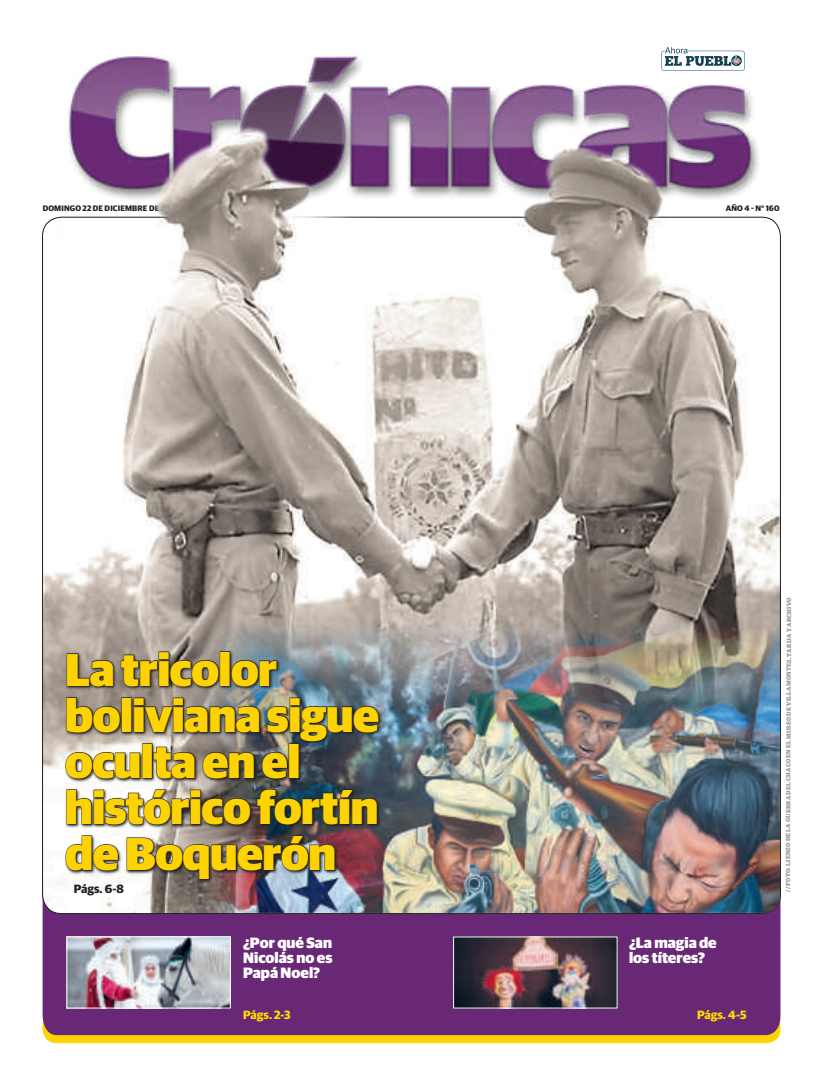
<style>
.page{position:relative;width:823px;height:1092px;background:#fff}
.page>*{position:absolute;margin:0;border:0;box-sizing:border-box;transform-origin:0 0}
.t1{font:900 46px/46px "Guardian Sans";letter-spacing:-.01em;color:#fed304}
.t2{font:900 15px/15px "Guardian Sans";letter-spacing:.005em;color:#fff}
.t3{font:700 12px "Guardian Sans";letter-spacing:-.005em;color:#ffdc01}
.t4{font:700 12px "Guardian Sans";color:#231f20}
.t5{font:700 8px "Guardian Sans";letter-spacing:.02em;color:#231f20}
.t6{font:700 6px "Guardian Egyptian";letter-spacing:.04em;color:#939598}
</style>
<div class="page">
<img style="left:86px;top:51px;width:659px;height:22px">
<div style="left:43px;top:1011px;width:737px;height:32px;background:#fed304;border-radius:14px"></div>
<div style="left:43px;top:913px;width:737px;height:122px;background:#692875"></div>
<img style="left:453px;top:936px;width:164px;height:72px">
<img style="left:66px;top:936px;width:165px;height:72px">
<svg style="left:660px;top:47px;width:84px;height:24px"></svg>
<img style="left:43px;top:517px;width:735px;height:396px">
<img style="left:190px;top:618px;width:590px;height:295px">
<img style="left:65px;top:650px;width:317px;height:233px">
<svg style="left:66px;top:653px;width:48px;height:34px;background:#534d4a"></svg>
<svg style="left:120px;top:651px;width:99px;height:36px;background:#4f4946"></svg>
<div style="left:220px;top:651px;width:10px;height:35px;border:1px solid #231f20"></div>
<svg style="left:230px;top:659px;width:47px;height:28px"></svg>
<svg style="left:66px;top:696px;width:55px;height:37px;background:#514b48"></svg>
<div style="left:121px;top:697px;width:11px;height:35px;border:1px solid #231f20"></div>
<svg style="left:133px;top:697px;width:127px;height:36px;background:#4d4947"></svg>
<img style="left:266px;top:697px;width:113px;height:45px">
<svg style="left:65px;top:751px;width:76px;height:28px;background:#5c5959"></svg>
<div style="left:142px;top:743px;width:10px;height:35px;border:1px solid #231f20"></div>
<svg style="left:153px;top:746px;width:42px;height:33px"></svg>
<svg style="left:202px;top:751px;width:53px;height:28px"></svg>
<svg style="left:261px;top:751px;width:27px;height:28px"></svg>
<div style="left:288px;top:743px;width:11px;height:35px;border:1px solid #231f20"></div>
<svg style="left:66px;top:788px;width:311px;height:37px;background:#454547"></svg>
<svg style="left:65px;top:834px;width:54px;height:37px"></svg>
<img style="left:126px;top:834px;width:209px;height:45px">
<img style="left:43px;top:73px;width:737px;height:444px">
<h3 class="t5" style="left:43px;top:204px;width:139px">DOMINGO 22 DE DICIEMBRE DE 2024</h3>
<h1 class="t1" style="left:65px;top:647px;width:315px">La tricolor boliviana sigue oculta en el histórico fortín de Boquerón</h1>
<h3 class="t4" style="left:74px;top:882px;width:52px">Págs. 6-8</h3>
<h2 class="t2" style="left:243px;top:935px;width:91px;text-align:justify">¿Por qué San Nicolás no es Papá Noel?</h2>
<h3 class="t5" style="left:725px;top:204px;width:55px">AÑO 4 - N° 160</h3>
<h2 class="t2" style="left:628px;top:935px;width:89px">¿La magia de los títeres?</h2>
<p class="t6" style="left:784px;top:891px;width:295px;rotate:-90deg">// FOTO: LIENZO DE LA GUERRA DEL CHACO EN EL MUSEO DE VILLAMONTES, TARIJA Y ARCHIVO</p>
<h3 class="t3" style="left:243px;top:1008px;width:49px">Págs. 2-3</h3>
<h3 class="t3" style="left:696px;top:1008px;width:51px">Págs. 4-5</h3>
</div>
